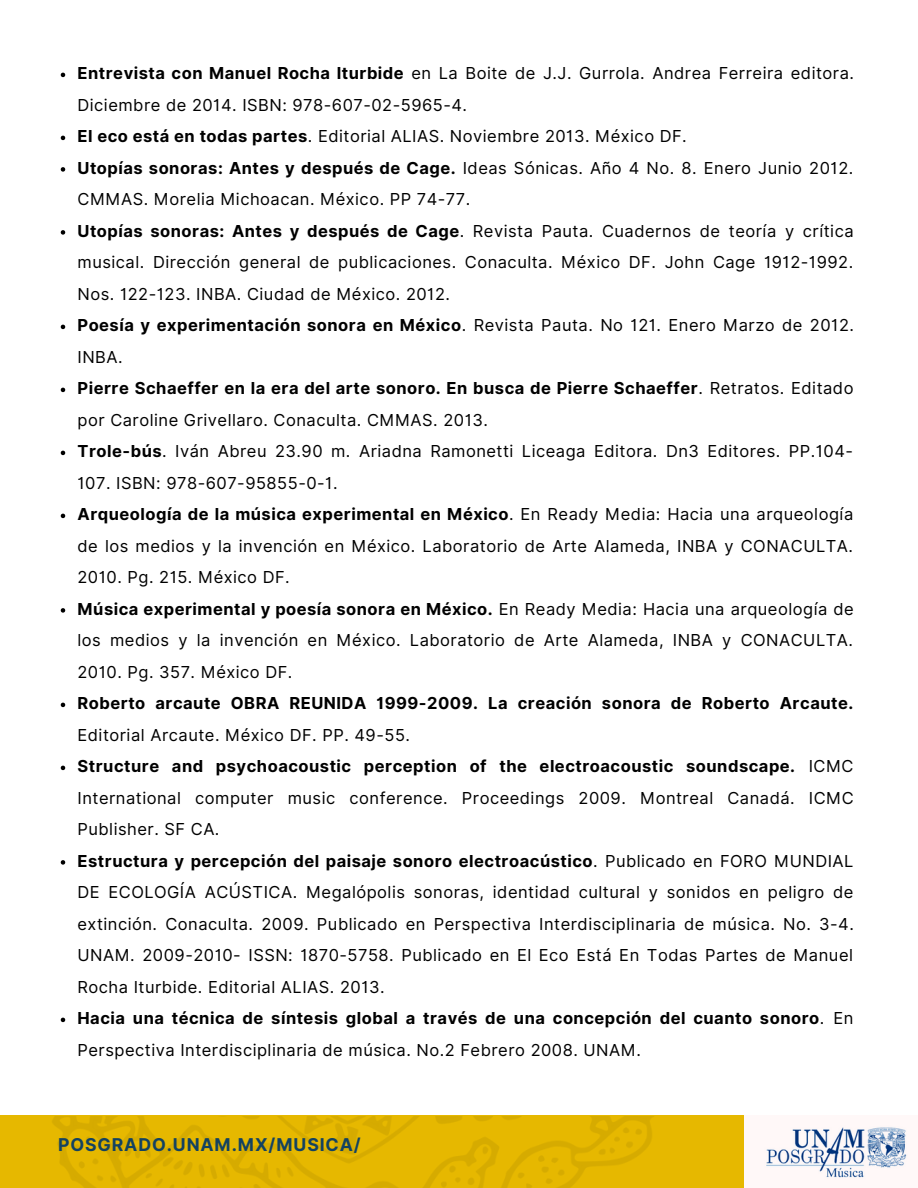
<style>
.page{position:relative;width:918px;height:1188px;background:#fff}
.page>*{position:absolute;margin:0;border:0;box-sizing:border-box;transform-origin:0 0}
.t1{font:700 17.7px "Inter";letter-spacing:.05em;color:#134261}
.t2{font:16.5px/31.5px "Inter";letter-spacing:.03em;color:#000}
.t3{font:700 16.5px "Inter";letter-spacing:.03em;color:#000}
.s1{font-weight:700}
</style>
<div class="page">
<div style="left:0;top:1115px;width:918px;height:73px;background:linear-gradient(to bottom,#e2b501,#e4b601)"></div>
<img style="left:745px;top:1115px;width:173px;height:73px">
<svg style="left:61px;top:73px;width:4px;height:4px"></svg>
<svg style="left:61px;top:136px;width:4px;height:4px"></svg>
<svg style="left:61px;top:167px;width:4px;height:5px"></svg>
<svg style="left:61px;top:230px;width:4px;height:5px"></svg>
<svg style="left:61px;top:325px;width:4px;height:4px"></svg>
<svg style="left:61px;top:388px;width:4px;height:4px"></svg>
<svg style="left:61px;top:451px;width:4px;height:4px"></svg>
<svg style="left:61px;top:514px;width:4px;height:4px"></svg>
<svg style="left:61px;top:608px;width:4px;height:5px"></svg>
<svg style="left:61px;top:703px;width:4px;height:4px"></svg>
<svg style="left:61px;top:766px;width:4px;height:4px"></svg>
<svg style="left:61px;top:860px;width:4px;height:5px"></svg>
<svg style="left:61px;top:1018px;width:4px;height:4px"></svg>
<p class="t2" style="left:78px;top:58px;width:778px"><span class="s1">Entrevista con Manuel Rocha Iturbide</span> en La Boite de J.J. Gurrola. Andrea Ferreira editora.<br>Diciembre de 2014. ISBN: 978-607-02-5965-4.<br><span class="s1">El eco está en todas partes</span>. Editorial ALIAS. Noviembre 2013. México DF.<br><span class="s1">Utopías sonoras: Antes y después de Cage.</span> Ideas Sónicas. Año 4 No. 8. Enero Junio 2012.<br>CMMAS. Morelia Michoacan. México. PP 74-77.<br><span class="s1">Utopías sonoras: Antes y después de Cage</span>. Revista Pauta. Cuadernos de teoría y crítica musical. Dirección general de publicaciones. Conaculta. México DF. John Cage 1912-1992.<br>Nos. 122-123. INBA. Ciudad de México. 2012.<br><span class="s1">Poesía y experimentación sonora en México</span>. Revista Pauta. No 121. Enero Marzo de 2012.<br>INBA.<br><span class="s1">Pierre Schaeffer en la era del arte sonoro. En busca de Pierre Schaeffer</span>. Retratos. Editado por Caroline Grivellaro. Conaculta. CMMAS. 2013.<br><span class="s1">Trole-bús</span>. Iván Abreu 23.90 m. Ariadna Ramonetti Liceaga Editora. Dn3 Editores. PP.104- 107. ISBN: 978-607-95855-0-1.<br><span class="s1">Arqueología de la música experimental en México</span>. En Ready Media: Hacia una arqueología de los medios y la invención en México. Laboratorio de Arte Alameda, INBA y CONACULTA.<br>2010. Pg. 215. México DF.<br><span class="s1">Música experimental y poesía sonora en México.</span> En Ready Media: Hacia una arqueología de los medios y la invención en México. Laboratorio de Arte Alameda, INBA y CONACULTA.<br>2010. Pg. 357. México DF.</p>
<p class="t3" style="left:78px;top:694px;width:777px">Roberto arcaute OBRA REUNIDA 1999-2009. La creación sonora de Roberto Arcaute.</p>
<p class="t2" style="left:78px;top:719px;width:778px">Editorial Arcaute. México DF. PP. 49-55.<br><span class="s1">Structure and psychoacoustic perception of the electroacoustic soundscape.</span> ICMC International computer music conference. Proceedings 2009. Montreal Canadá. ICMC Publisher. SF CA.<br><span class="s1">Estructura y percepción del paisaje sonoro electroacústico</span>. Publicado en FORO MUNDIAL DE ECOLOGÍA ACÚSTICA. Megalópolis sonoras, identidad cultural y sonidos en peligro de extinción. Conaculta. 2009. Publicado en Perspectiva Interdisciplinaria de música. No. 3-4.<br>UNAM. 2009-2010- ISSN: 1870-5758. Publicado en El Eco Está En Todas Partes de Manuel Rocha Iturbide. Editorial ALIAS. 2013.<br><span class="s1">Hacia una técnica de síntesis global a través de una concepción del cuanto sonoro</span>. En Perspectiva Interdisciplinaria de música. No.2 Febrero 2008. UNAM.</p>
<p class="t1" style="left:58px;top:1134px;width:304px">POSGRADO.UNAM.MX/MUSICA/</p>
</div>
